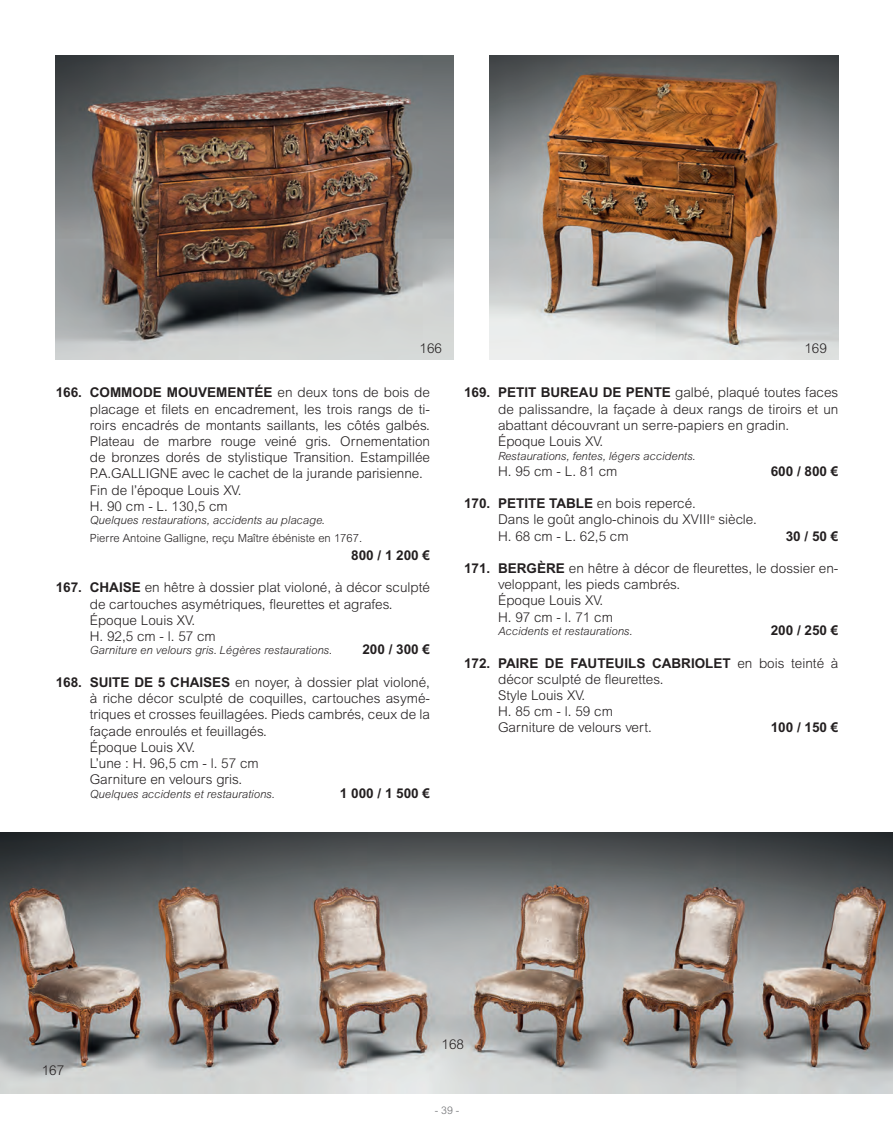
<style>
.page{position:relative;width:893px;height:1148px;background:#fff}
.page>*{position:absolute;margin:0;border:0;box-sizing:border-box;transform-origin:0 0}
.t1{font:300 13.5px/16.2px "Arial MT Std";color:#231f20}
.t2{font:700 13.5px "Arial MT Std";color:#231f20}
.t3{font:italic 300 11.25px "Arial MT Std";color:#231f20}
.t4{font:300 11.25px "Arial MT Std";color:#231f20}
.t5{font:300 10.5px "Arial MT Std";color:#6c6d70}
.s1{font-weight:700}
</style>
<div class="page">
<img style="left:56px;top:56px;width:397px;height:304px">
<img style="left:489px;top:56px;width:349px;height:304px">
<img style="left:0;top:832px;width:893px;height:261px">
<p class="t1" style="left:419px;top:340px;width:24px">166</p>
<p class="t1" style="left:804px;top:340px;width:24px">169</p>
<p class="t1" style="left:90px;top:384px;width:342px;text-indent:156px"><span class="s1">TÉE</span> en deux tons de bois de placage et filets en encadrement, les trois rangs de ti&shy;roirs encadrés de montants saillants, les côtés galbés.<br>Plateau de marbre rouge veiné gris. Ornementation de bronzes dorés de stylistique Transition. Estampillée P.A.GALLI GNE avec le cachet de la jurande parisienne.<br>Fin de l’époque Louis XV.<br>H . 90 cm - L. 130,5 cm</p>
<p class="t3" style="left:90px;top:514px;width:236px">Quelques restaurations, accidents au placage.</p>
<p class="t4" style="left:90px;top:532px;width:274px">Pierre Antoine Galligne, reçu Maître ébéniste en 1767.</p>
<p class="t2" style="left:351px;top:547px;width:80px">800 / 1 200 €</p>
<p class="t2" style="left:56px;top:579px;width:71px">167. CHAISE</p>
<p class="t2" style="left:56px;top:385px;width:55px">166. COMMODE</p>
<p class="t2" style="left:167px;top:385px;width:51px">MO UVEMEN</p>
<p class="t1" style="left:90px;top:579px;width:342px;text-indent:55px">en hêtre à dossier plat violoné, à décor sculpté de cartouches asymétriques, fleurettes et agrafes.<br>Époque Louis XV.<br>H . 92,5 cm - l. 57 cm</p>
<p class="t3" style="left:90px;top:644px;width:244px">Garniture en velours gris. Légères restaurations.</p>
<p class="t2" style="left:362px;top:641px;width:69px">200 / 300 €</p>
<p class="t2" style="left:56px;top:674px;width:153px">168. SUITE DE 5 CHAISES</p>
<p class="t1" style="left:90px;top:674px;width:342px;text-indent:145px">en noyer, à dossier plat violoné, à riche décor sculpté de coquilles, cartouches asymé&shy;triques et crosses feuillagées. Pieds cambrés, ceux de la façade enroulés et feuillagés.<br>Époque Louis XV.<br>L’une : H . 96,5 cm - l. 57 cm<br>Garniture en velours gris.</p>
<p class="t3" style="left:90px;top:787px;width:186px">Quelques accidents et restaurations.</p>
<p class="t2" style="left:340px;top:785px;width:92px">1 000 / 1 500 €</p>
<p class="t1" style="left:498px;top:384px;width:342px;text-indent:156px"><span class="s1">TE</span> galbé, plaqué toutes faces de palissandre, la façade à deux rangs de tiroirs et un abattant découvrant un serre-papiers en gradin.<br>Époque Louis XV.</p>
<p class="t3" style="left:498px;top:449px;width:199px">Restaurations, fentes, légers accidents.</p>
<p class="t1" style="left:498px;top:463px;width:121px">H . 95 cm - L. 81 cm</p>
<p class="t2" style="left:771px;top:463px;width:69px">600 / 800 €</p>
<p class="t2" style="left:464px;top:495px;width:112px">170. PETITE TABLE</p>
<p class="t2" style="left:464px;top:385px;width:172px">169. PETIT BUREAU DE PEN</p>
<p class="t1" style="left:498px;top:495px;width:260px;text-indent:99px">en bois repercé.<br>Dans le goût anglo-chinois du XVIII <sup>e</sup> siècle.<br>H . 68 cm - L. 62,5 cm</p>
<p class="t2" style="left:786px;top:528px;width:54px">30 / 50 €</p>
<p class="t1" style="left:498px;top:560px;width:342px;text-indent:28px"><span class="s1">GÈRE</span> en hêtre à décor de fleurettes, le dossier en&shy;veloppant, les pieds cambrés.<br>Époque Louis XV.<br>H . 97 cm - l. 71 cm</p>
<p class="t3" style="left:498px;top:624px;width:136px">Accidents et restaurations.</p>
<p class="t2" style="left:771px;top:622px;width:69px">200 / 250 €</p>
<p class="t2" style="left:464px;top:655px;width:60px">172. PAIRE</p>
<p class="t2" style="left:545px;top:655px;width:87px">DE FAUTEUILS</p>
<p class="t2" style="left:652px;top:655px;width:29px">CABRIOLE</p>
<p class="t1" style="left:722px;top:654px;width:117px"><span class="s1">T</span> en bois teinté à</p>
<p class="t1" style="left:498px;top:671px;width:167px">décor sculpté de fleurettes.<br>Style Louis XV.<br>H . 85 cm - l. 59 cm<br>Garniture de velours vert.</p>
<p class="t2" style="left:464px;top:560px;width:45px">171. BER</p>
<p class="t2" style="left:771px;top:719px;width:69px">100 / 150 €</p>
<p class="t1" style="left:42px;top:1062px;width:24px">167</p>
<p class="t1" style="left:441px;top:1035px;width:24px">168</p>
<p class="t5" style="left:435px;top:1104px;width:26px">- 39 -</p>
</div>
